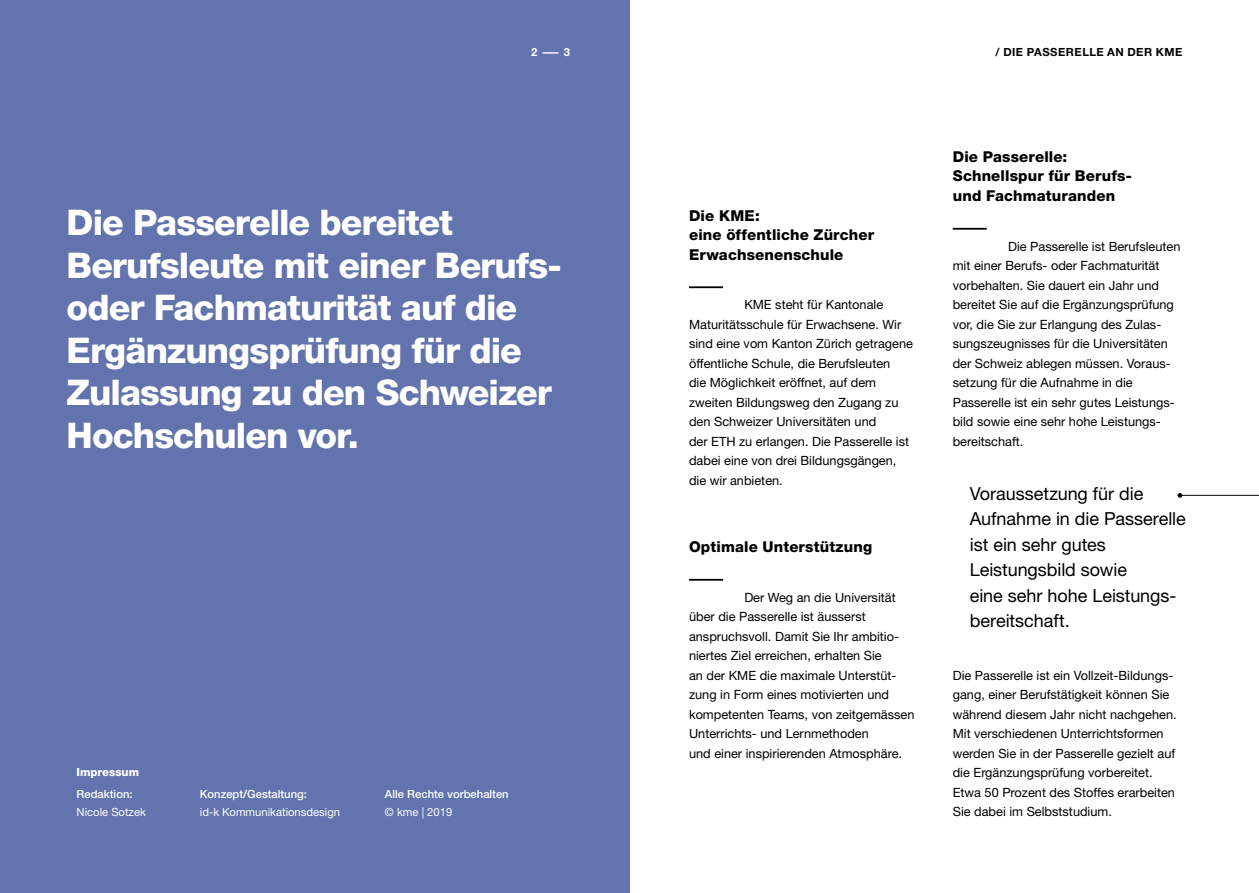
<style>
.page{position:relative;width:1259px;height:893px;background:#fff}
.page>*{position:absolute;margin:0;border:0;box-sizing:border-box;transform-origin:0 0}
.t1{font:800 35.4px/42.5px "Helvetica Neue LT Std";letter-spacing:-.025em;color:#fff}
.t2{font:18px/25.5px "Helvetica Neue LT Std";letter-spacing:-.005em;color:#000}
.t3{font:800 15px/19.5px "Helvetica Neue LT Std";letter-spacing:.01em;color:#000}
.t4{font:12.75px/19.5px "Helvetica Neue LT Std";color:#000}
.t5{font:500 11.25px "Helvetica Neue LT Std";color:#fff}
.t6{font:11.25px "Helvetica Neue LT Std";color:#fff}
.t7{font:700 11.25px "Helvetica Neue LT Std";letter-spacing:.045em;color:#000}
.t8{font:800 11.25px "Helvetica Neue LT Std";color:#fff}
.t9{font:700 11.25px "Helvetica Neue LT Std";color:#fff}
</style>
<div class="page">
<div style="left:0;top:0;width:629px;height:893px;background:#6273ad"></div>
<hr style="left:689px;top:286px;width:34px;height:2px;background:#000">
<hr style="left:952px;top:228px;width:34px;height:2px;background:#000">
<hr style="left:689px;top:579px;width:34px;height:2px;background:#000">
<hr style="left:1177px;top:495px;width:82px;height:1px;background:#000">
<svg style="left:1177px;top:493px;width:5px;height:5px"></svg>
<p class="t9" style="left:531px;top:45px;width:40px">2 —— 3</p>
<p class="t7" style="left:995px;top:45px;width:188px">/ DIE PASSERELLE AN DER KME</p>
<h1 class="t1" style="left:67px;top:201px;width:493px">Die Passerelle bereitet<br>Berufsleute mit einer Berufs&shy;oder Fachmaturität auf die<br>Ergänzungsprüfung für die<br>Zulassung zu den Schweizer<br>Hochschulen vor.</h1>
<p class="t3" style="left:689px;top:205px;width:187px">Die KME:<br>eine öffentliche Zürcher<br>Erwachsenenschule</p>
<p class="t4" style="left:689px;top:295px;width:225px;text-indent:55px">KME steht für Kantonale Maturitätsschule für Erwachsene. Wir sind eine vom Kanton Zürich getragene öffentliche Schule, die Berufsleuten<br>die Möglichkeit eröffnet, auf dem zweiten Bildungsweg den Zugang zu den Schweizer Universitäten und<br>der ETH zu erlangen. Die Passerelle ist dabei eine von drei Bildungsgängen, die wir anbieten.</p>
<p class="t8" style="left:77px;top:765px;width:64px">Impressum</p>
<p class="t5" style="left:77px;top:788px;width:58px">Redaktion:</p>
<p class="t6" style="left:77px;top:806px;width:71px">Nicole Sotzek</p>
<p class="t5" style="left:200px;top:788px;width:109px">Konzept/Gestaltung:</p>
<p class="t6" style="left:200px;top:806px;width:142px">id-k Kommunikationsdesign</p>
<p class="t5" style="left:385px;top:788px;width:125px">Alle Rechte vorbehalten</p>
<p class="t6" style="left:385px;top:806px;width:69px">© kme | 2019</p>
<p class="t3" style="left:689px;top:537px;width:185px">Optimale Unterstützung</p>
<p class="t4" style="left:689px;top:587px;width:227px;text-indent:55px">Der Weg an die Universität über die Passerelle ist äusserst anspruchsvoll. Damit Sie Ihr ambitio&shy;niertes Ziel erreichen, erhalten Sie<br>an der KME die maximale Unterstüt&shy;zung in Form eines motivierten und kompetenten Teams, von zeitgemässen Unterrichts- und Lernmethoden<br>und einer inspirierenden Atmosphäre.</p>
<p class="t3" style="left:952px;top:147px;width:179px">Die Passerelle:<br>Schnellspur für Berufs&shy;und Fachmaturanden</p>
<p class="t4" style="left:952px;top:236px;width:229px;text-indent:55px">Die Passerelle ist Berufsleuten mit einer Berufs- oder Fachmaturität vorbehalten. Sie dauert ein Jahr und bereitet Sie auf die Ergänzungsprüfung vor, die Sie zur Erlangung des Zulas&shy;sungszeugnisses für die Universitäten der Schweiz ablegen müssen. Voraus&shy;setzung für die Aufnahme in die Passerelle ist ein sehr gutes Leistungs&shy;bild sowie eine sehr hohe Leistungs&shy;bereitschaft.</p>
<h2 class="t2" style="left:969px;top:480px;width:218px">Voraussetzung für die<br>Aufnahme in die Passerelle ist ein sehr gutes<br>Leistungsbild sowie<br>eine sehr hohe Leistungs&shy;bereitschaft.</h2>
<p class="t4" style="left:952px;top:665px;width:225px">Die Passerelle ist ein Vollzeit-Bildungs&shy;gang, einer Berufstätigkeit können Sie während diesem Jahr nicht nachgehen.<br>Mit verschiedenen Unterrichtsformen werden Sie in der Passerelle gezielt auf die Ergänzungsprüfung vorbereitet.<br>Etwa 50 Prozent des Stoffes erarbeiten Sie dabei im Selbststudium.</p>
</div>
